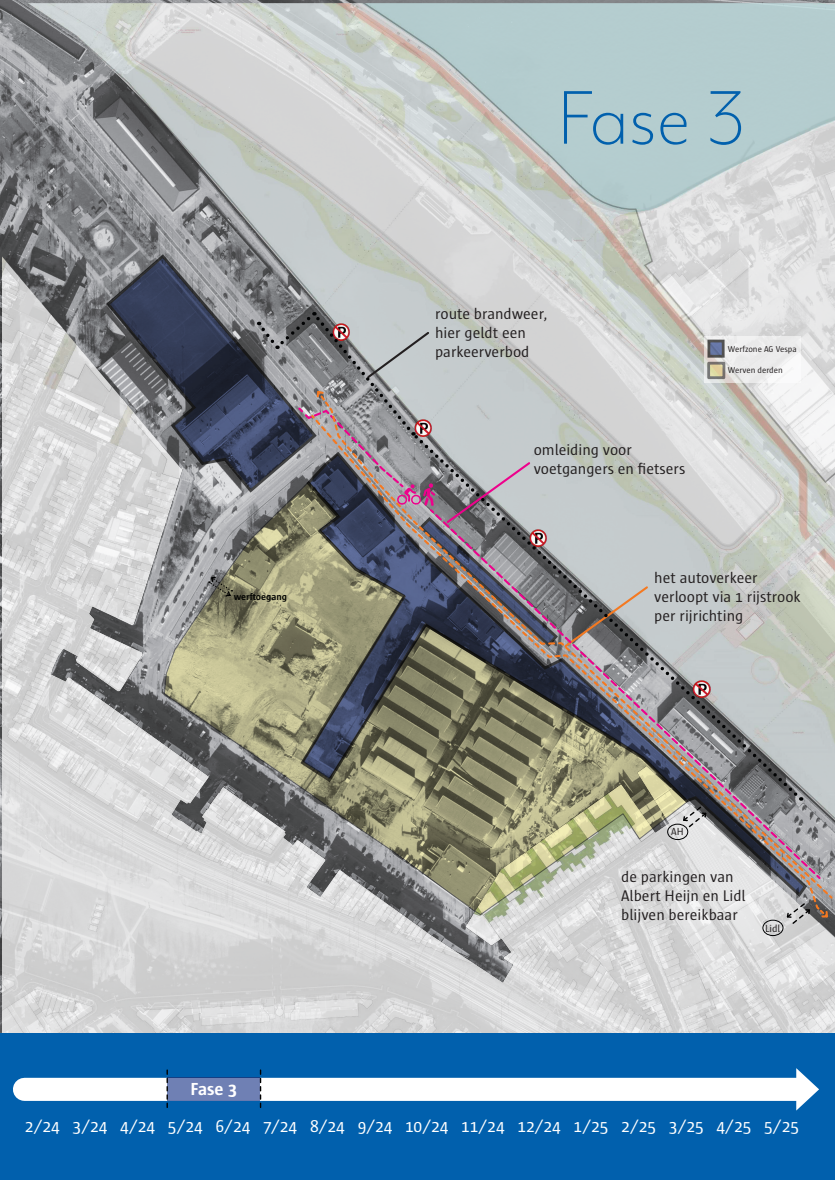
<style>
.page{position:relative;width:835px;height:1180px;background:#fff}
.page>*{position:absolute;margin:0;border:0;box-sizing:border-box;transform-origin:0 0}
.t1{font:300 87.5px "Mr Eaves Mod OT";color:#0160ad}
.t2{font:700 17.85px "Sun Antwerpen";color:#fff}
.t3{font:17.5px "Sun Antwerpen";color:#fff}
.t4{font:15.75px/18.9px "Sun Antwerpen";color:#231f20}
.t5{font:10.5px "Sun Antwerpen";color:#231f20}
.t6{font:700 9.8px "Sun Antwerpen";color:#040503}
.t7{font:8.75px "Sun Antwerpen";color:#231f20}
</style>
<div class="page">
<img style="left:2px;top:3px;width:832px;height:1030px">
<svg style="left:106px;top:254px;width:211px;height:239px;background:#6e727e"></svg>
<svg style="left:163px;top:481px;width:146px;height:434px;background:#a9a89d"></svg>
<svg style="left:703px;top:336px;width:97px;height:46px;fill:#ebebeb"></svg>
<svg style="left:711px;top:344px;width:9px;height:10px"></svg>
<svg style="left:711px;top:366px;width:10px;height:9px"></svg>
<div style="left:0;top:1033px;width:834px;height:147px;background:#0160ad"></div>
<div style="left:24px;top:1077px;width:776px;height:24px;background:#fff"></div>
<svg style="left:796px;top:1068px;width:23px;height:42px"></svg>
<div style="left:168px;top:1077px;width:92px;height:24px;background:#6f80b4"></div>
<svg style="left:166px;top:1070px;width:2px;height:37px"></svg>
<svg style="left:260px;top:1070px;width:1px;height:37px"></svg>
<div style="left:762px;top:920px;width:21px;height:16px;border:1px solid #010203;border-radius:50%"></div>
<svg style="left:309px;top:658px;width:476px;height:261px;background:#c1c1be"></svg>
<svg style="left:315px;top:389px;width:518px;height:510px;background:#a7a79b"></svg>
<svg style="left:209px;top:576px;width:23px;height:21px"></svg>
<svg style="left:681px;top:805px;width:26px;height:23px"></svg>
<svg style="left:410px;top:431px;width:390px;height:368px;background:#a1a199"></svg>
<svg style="left:256px;top:311px;width:393px;height:347px;background:#99999a"></svg>
<svg style="left:785px;top:886px;width:44px;height:39px;background:#9a9592"></svg>
<p class="t1" style="left:557px;top:70px;width:189px">Fase 3</p>
<p class="t4" style="left:435px;top:304px;width:114px">route brandweer,</p>
<p class="t4" style="left:435px;top:323px;width:96px">hier geldt een parkeerverbod</p>
<p class="t7" style="left:727px;top:344px;width:70px">Werfzone AG Vespa</p>
<p class="t7" style="left:727px;top:365px;width:56px">Werven derden</p>
<p class="t6" style="left:234px;top:591px;width:55px">werftoegang</p>
<p class="t2" style="left:190px;top:1078px;width:48px">Fase 3</p>
<p class="t4" style="left:533px;top:440px;width:153px">omleiding voor voetgangers en fietsers</p>
<p class="t4" style="left:654px;top:568px;width:148px">het autoverkeer verloopt via 1 rijstrook per rijrichting</p>
<p class="t5" style="left:671px;top:825px;width:14px">AH</p>
<p class="t4" style="left:621px;top:867px;width:126px">de parkingen van<br>Albert Heijn en Lidl blijven bereikbaar</p>
<p class="t5" style="left:764px;top:922px;width:17px">Lidl</p>
<p class="t3" style="left:25px;top:1115px;width:775px">2/24 3/24 4/24 5/24 6/24 7/24 8/24 9/24 10/24 11/24 12/24 1/25 2/25 3/25 4/25 5/25</p>
</div>
